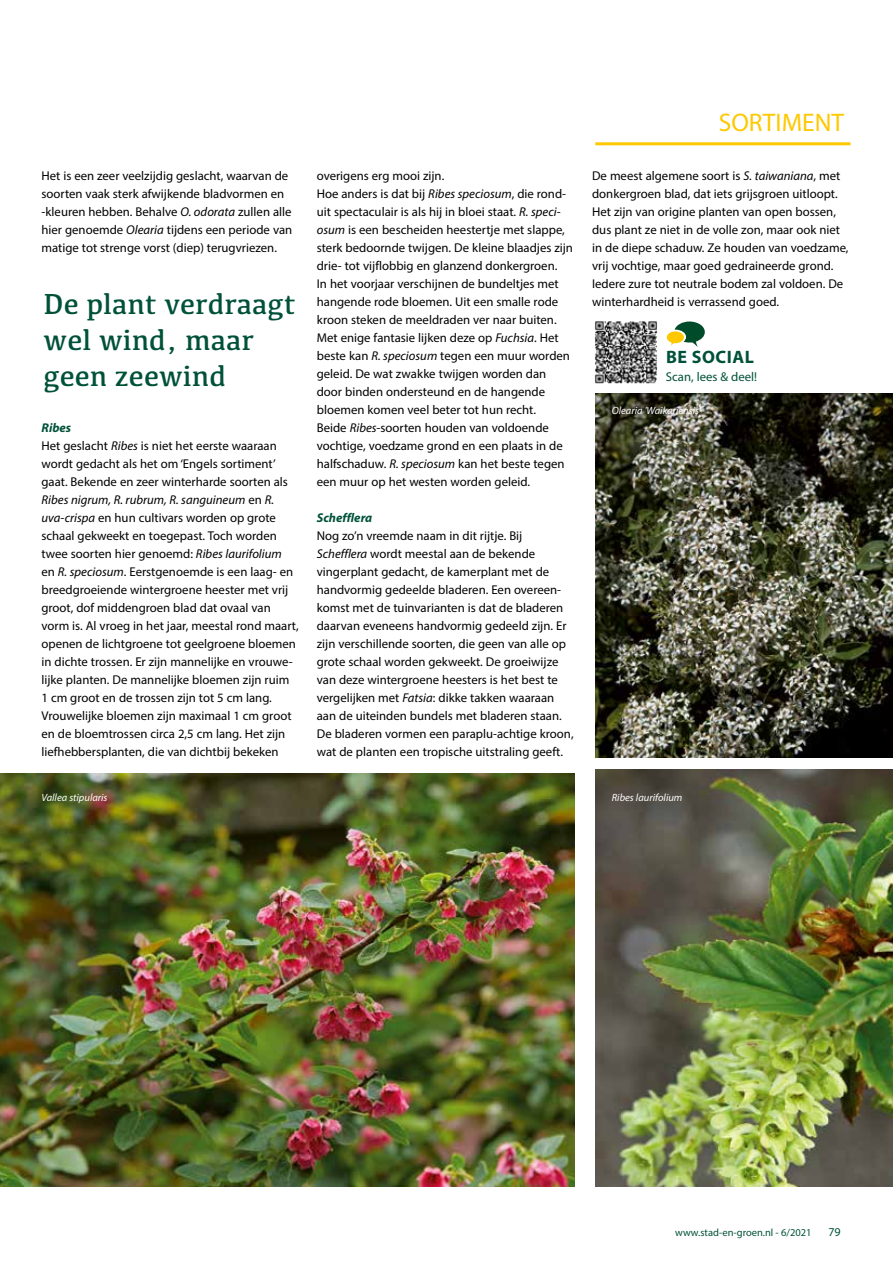
<style>
.page{position:relative;width:893px;height:1263px;background:#fff}
.page>*{position:absolute;margin:0;border:0;box-sizing:border-box;transform-origin:0 0}
.t1{font:30px/36px "Kefa";color:#005139}
.t2{font:25.5px "Myriad Pro";color:#fec800}
.t3{font:700 18px "Myriad Pro";letter-spacing:.03em;color:#005139}
.t4{font:12.75px/18px "Myriad Pro";color:#000}
.t5{font:12.75px "Myriad Pro";color:#005139}
.t6{font:italic 700 12.75px "Myriad Pro";color:#005139}
.t7{font:12px "Myriad Pro";color:#005139}
.t8{font:italic 10.5px "Myriad Pro";color:#fff}
.t9{font:10.5px "Myriad Pro";color:#005139}
.s1{font-style:italic}
.s2{font-weight:700;font-style:italic;color:#005139}
</style>
<div class="page">
<hr style="left:595px;top:142px;width:255px;height:3px;background:#fec800">
<img style="left:0;top:774px;width:574px;height:412px">
<img style="left:595px;top:393px;width:298px;height:364px">
<img style="left:595px;top:769px;width:298px;height:417px">
<img style="left:595px;top:321px;width:63px;height:63px">
<svg style="left:667px;top:321px;width:38px;height:26px"></svg>
<p class="t4" style="left:41px;top:167px;width:252px">Het is een zeer veelzijdig geslacht, waarvan de soorten vaak sterk afwijkende bladvormen en -kleuren hebben. Behalve <span class="s1">O. odorata</span> zullen alle hier genoemde <span class="s1">Olearia</span> tijdens een periode van matige tot strenge vorst (diep) terugvriezen.</p>
<h1 class="t1" style="left:44px;top:285px;width:253px">De plant verdraagt wel wind, maar geen zeewind</h1>
<p class="t4" style="left:41px;top:419px;width:259px"><span class="s2">Ribes<br></span>Het geslacht <span class="s1">Ribes</span> is niet het eerste waaraan wordt gedacht als het om ‘Engels sortiment’ gaat. Bekende en zeer winterharde soorten als <span class="s1">Ribes nigrum, R. rubrum, R. sanguineum</span> en <span class="s1">R. uva-crispa</span> en hun cultivars worden op grote schaal gekweekt en toegepast. Toch worden twee soorten hier genoemd: <span class="s1">Ribes laurifolium<br></span>en <span class="s1">R. speciosum</span>. Eerstgenoemde is een laag- en breedgroeiende wintergroene heester met vrij groot, dof middengroen blad dat ovaal van vorm is. Al vroeg in het jaar, meestal rond maart, openen de lichtgroene tot geelgroene bloemen in dichte trossen. Er zijn mannelijke en vrouwe&shy;lijke planten. De mannelijke bloemen zijn ruim 1 cm groot en de trossen zijn tot 5 cm lang.<br>Vrouwelijke bloemen zijn maximaal 1 cm groot en de bloemtrossen circa 2,5 cm lang. Het zijn liefhebbersplanten, die van dichtbij bekeken</p>
<p class="t8" style="left:41px;top:791px;width:68px">Vallea stipularis</p>
<p class="t4" style="left:317px;top:167px;width:258px">overigens erg mooi zijn.<br>Hoe anders is dat bij <span class="s1">Ribes speciosum</span>, die rond&shy;uit spectaculair is als hij in bloei staat. <span class="s1">R. speci&shy;osum</span> is een bescheiden heestertje met slappe, sterk bedoornde twijgen. De kleine blaadjes zijn drie- tot vijflobbig en glanzend donkergroen.<br>In het voorjaar verschijnen de bundeltjes met hangende rode bloemen. Uit een smalle rode kroon steken de meeldraden ver naar buiten.<br>Met enige fantasie lijken deze op <span class="s1">Fuchsia</span>. Het beste kan <span class="s1">R. speciosum</span> tegen een muur worden geleid. De wat zwakke twijgen worden dan door binden ondersteund en de hangende bloemen komen veel beter tot hun recht.<br>Beide <span class="s1">Ribes</span>-soorten houden van voldoende vochtige, voedzame grond en een plaats in de halfschaduw. <span class="s1">R. speciosum</span> kan het beste tegen een muur op het westen worden geleid.</p>
<p class="t6" style="left:317px;top:510px;width:57px">Schefflera</p>
<p class="t4" style="left:317px;top:527px;width:258px">Nog zo’n vreemde naam in dit rijtje. Bij <span class="s1">Schefflera</span> wordt meestal aan de bekende vingerplant gedacht, de kamerplant met de handvormig gedeelde bladeren. Een overeen&shy;komst met de tuinvarianten is dat de bladeren daarvan eveneens handvormig gedeeld zijn. Er zijn verschillende soorten, die geen van alle op grote schaal worden gekweekt. De groeiwijze van deze wintergroene heesters is het best te vergelijken met <span class="s1">Fatsia</span>: dikke takken waaraan aan de uiteinden bundels met bladeren staan.<br>De bladeren vormen een paraplu-achtige kroon, wat de planten een tropische uitstraling geeft.</p>
<h2 class="t2" style="left:719px;top:107px;width:127px">SORTIMENT</h2>
<p class="t4" style="left:592px;top:167px;width:258px">De meest algemene soort is <span class="s1">S. taiwaniana</span>, met donkergroen blad, dat iets grijsgroen uitloopt.<br>Het zijn van origine planten van open bossen, dus plant ze niet in de volle zon, maar ook niet in de diepe schaduw. Ze houden van voedzame, vrij vochtige, maar goed gedraineerde grond.<br>Iedere zure tot neutrale bodem zal voldoen. De winterhardheid is verrassend goed.</p>
<h3 class="t3" style="left:666px;top:345px;width:89px">BE SOCIAL</h3>
<p class="t5" style="left:666px;top:369px;width:93px">Scan, lees &amp; deel!</p>
<p class="t8" style="left:612px;top:404px;width:91px">Olearia 'Waikariensis’</p>
<p class="t8" style="left:612px;top:791px;width:72px">Ribes laurifolium</p>
<p class="t9" style="left:675px;top:1226px;width:138px">www.stad-en-groen.nl - 6/2021</p>
<p class="t7" style="left:828px;top:1224px;width:14px">79</p>
</div>
